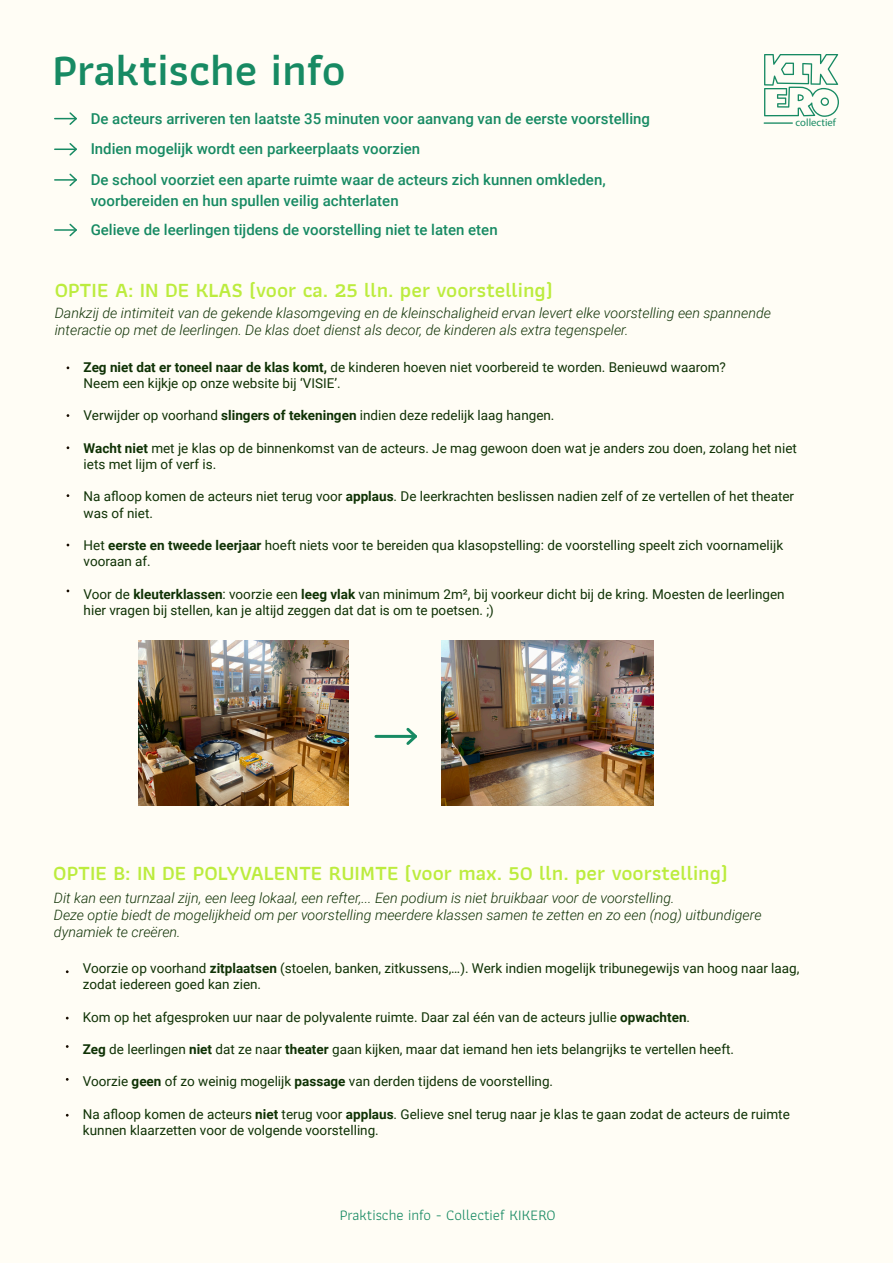
<style>
.page{position:relative;width:893px;height:1263px;background:#fffdf5}
.page>*{position:absolute;margin:0;border:0;box-sizing:border-box;transform-origin:0 0}
.t1{font:600 45px "Athiti";color:#178a63}
.t2{font:600 21px "Athiti";color:#bcec3e}
.t3{font:500 15px/21px "Roboto";color:#178a63}
.t4{font:15px "Athiti";color:#178a63}
.t5{font:italic 300 14.25px/17.1px "Roboto";color:#0f3205}
.t6{font:13.5px/16.2px "Roboto";color:#0f3205}
.t7{font:10.65px "Myriad Pro";color:#178a63}
.s1{font-weight:700}
</style>
<div class="page">
<svg style="left:55px;top:112px;width:22px;height:13px"></svg>
<svg style="left:55px;top:143px;width:22px;height:13px"></svg>
<hr style="left:55px;top:179px;width:21px;height:2px;background:#178a63">
<svg style="left:68px;top:173px;width:9px;height:14px"></svg>
<hr style="left:55px;top:229px;width:21px;height:2px;background:#178a63">
<svg style="left:68px;top:223px;width:9px;height:14px"></svg>
<hr style="left:376px;top:735px;width:39px;height:3px;background:#178a63">
<svg style="left:404px;top:727px;width:13px;height:18px"></svg>
<hr style="left:764px;top:122px;width:29px;height:2px;background:#178a63">
<svg style="left:764px;top:54px;width:75px;height:63px"></svg>
<img style="left:138px;top:640px;width:211px;height:165px">
<img style="left:442px;top:640px;width:212px;height:165px">
<p class="t1" style="left:52px;top:36px;width:295px">Praktische info</p>
<p class="t3" style="left:91px;top:107px;width:561px">De acteurs arriveren ten laatste 35 minuten voor aanvang van de eerste voorstelling</p>
<p class="t3" style="left:91px;top:138px;width:331px">Indien mogelijk wordt een parkeerplaats voorzien</p>
<p class="t3" style="left:91px;top:169px;width:516px">De school voorziet een aparte ruimte waar de acteurs zich kunnen omkleden, voorbereiden en hun spullen veilig achterlaten</p>
<p class="t3" style="left:91px;top:219px;width:408px">Gelieve de leerlingen tijdens de voorstelling niet te laten eten</p>
<p class="t2" style="left:55px;top:274px;width:499px">OPTIE A: IN DE KLAS (voor ca. 25 lln. per voorstelling)</p>
<p class="t5" style="left:55px;top:304px;width:718px">Dankzij de intimiteit van de gekende klasomgeving en de kleinschaligheid ervan levert elke voorstelling een spannende interactie op met de leerlingen. De klas doet dienst als decor, de kinderen als extra tegenspeler.</p>
<p class="t7" style="left:795px;top:116px;width:42px">collectief</p>
<p class="t6" style="left:84px;top:358px;width:644px"><span class="s1">Zeg niet dat er toneel naar de klas komt,</span> de kinderen hoeven niet voorbereid te worden. Benieuwd waarom?</p>
<p class="t6" style="left:84px;top:375px;width:258px">Neem een kijkje op onze website bij ‘VISIE’.</p>
<p class="t6" style="left:84px;top:407px;width:472px">Verwijder op voorhand <span class="s1">slingers of tekeningen</span> indien deze redelijk laag hangen.</p>
<p class="t6" style="left:84px;top:439px;width:715px"><span class="s1">Wacht niet</span> met je klas op de binnenkomst van de acteurs. Je mag gewoon doen wat je anders zou doen, zolang het niet iets met lijm of verf is.</p>
<p class="t6" style="left:84px;top:488px;width:712px">Na afloop komen de acteurs niet terug voor <span class="s1">applaus</span>. De leerkrachten beslissen nadien zelf of ze vertellen of het theater was of niet.</p>
<p class="t6" style="left:84px;top:537px;width:701px">Het <span class="s1">eerste en tweede leerjaar</span> hoeft niets voor te bereiden qua klasopstelling: de voorstelling speelt zich voornamelijk vooraan af.</p>
<p class="t6" style="left:84px;top:585px;width:702px">Voor de <span class="s1">kleuterklassen</span>: voorzie een <span class="s1">leeg vlak</span> van minimum 2m², bij voorkeur dicht bij de kring. Moesten de leerlingen hier vragen bij stellen, kan je altijd zeggen dat dat is om te poetsen. ;)</p>
<p class="t2" style="left:53px;top:857px;width:676px">OPTIE B: IN DE POLYVALENTE RUIMTE (voor max. 50 lln. per voorstelling)</p>
<p class="t5" style="left:54px;top:888px;width:622px">Dit kan een turnzaal zijn, een leeg lokaal, een refter,... Een podium is niet bruikbaar voor de voorstelling.</p>
<p class="t5" style="left:54px;top:906px;width:709px">Deze optie biedt de mogelijkheid om per voorstelling meerdere klassen samen te zetten en zo een (nog) uitbundigere dynamiek te creëren.</p>
<p class="t6" style="left:83px;top:959px;width:718px">Voorzie op voorhand <span class="s1">zitplaatsen</span> (stoelen, banken, zitkussens,…). Werk indien mogelijk tribunegewijs van hoog naar laag, zodat iedereen goed kan zien.</p>
<p class="t6" style="left:83px;top:1008px;width:609px">Kom op het afgesproken uur naar de polyvalente ruimte. Daar zal één van de acteurs jullie <span class="s1">opwachten</span>.</p>
<p class="t6" style="left:83px;top:1040px;width:653px"><span class="s1">Zeg</span> de leerlingen <span class="s1">niet</span> dat ze naar <span class="s1">theater</span> gaan kijken, maar dat iemand hen iets belangrijks te vertellen heeft.</p>
<p class="t6" style="left:83px;top:1073px;width:472px">Voorzie <span class="s1">geen</span> of zo weinig mogelijk <span class="s1">passage</span> van derden tijdens de voorstelling.</p>
<p class="t6" style="left:83px;top:1105px;width:708px">Na afloop komen de acteurs <span class="s1">niet</span> terug voor <span class="s1">applaus</span>. Gelieve snel terug naar je klas te gaan zodat de acteurs de ruimte kunnen klaarzetten voor de volgende voorstelling.</p>
<p class="t4" style="left:340px;top:1204px;width:218px">Praktische info - Collectief KIKERO</p>
</div>
